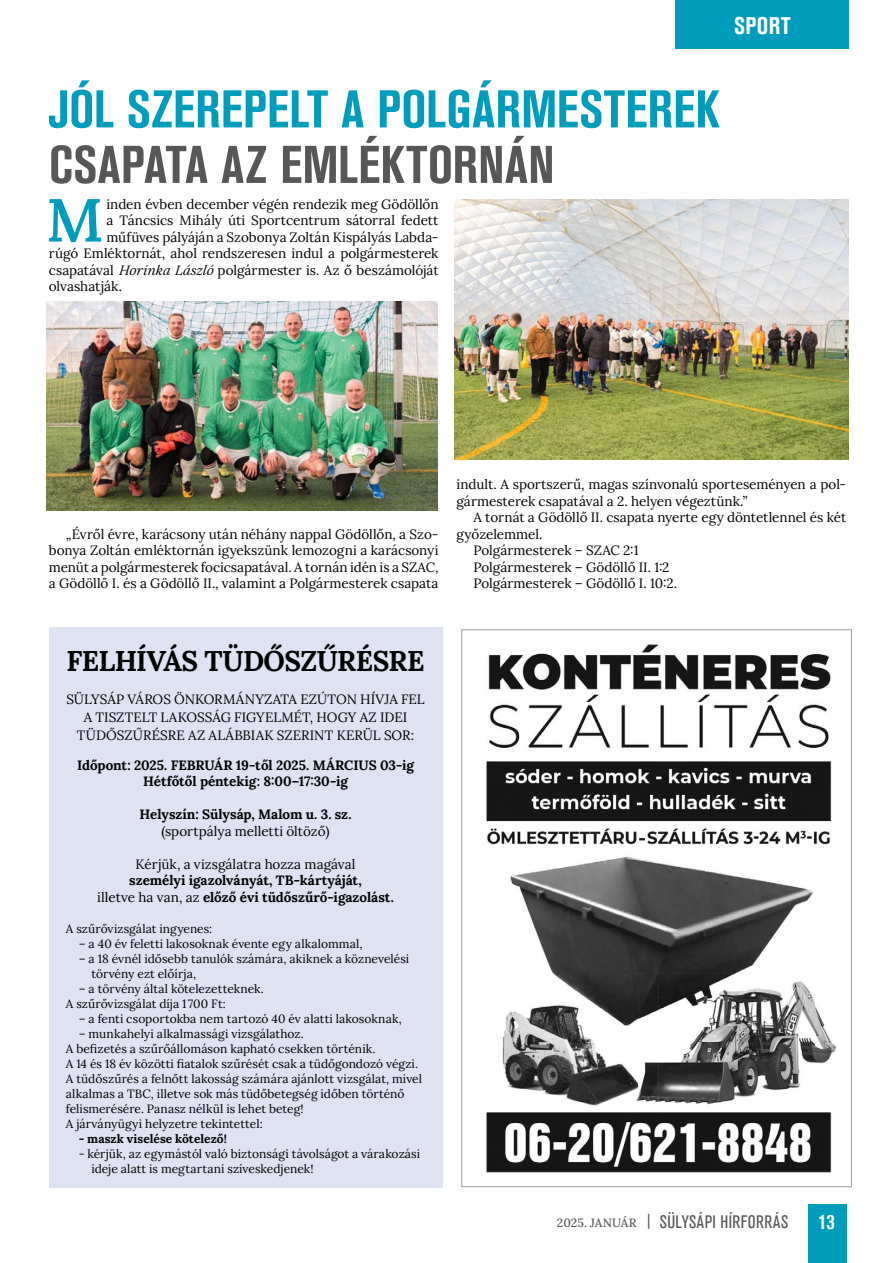
<style>
.page{position:relative;width:893px;height:1263px;background:#fff}
.page>*{position:absolute;margin:0;border:0;box-sizing:border-box;transform-origin:0 0}
.t1{font:600 60.6px "Lora";color:#009cbc}
.t2{font:700 condensed 52.5px "Akzidenz Grotesk BE";letter-spacing:.005em;color:#009cbc}
.t3{font:700 condensed 52.5px "Akzidenz Grotesk BE";letter-spacing:.005em;color:#575756}
.t4{font:700 28.5px "Lora";letter-spacing:-.02em;color:#000}
.t5{font:700 condensed 24px "Akzidenz Grotesk BE";letter-spacing:.02em;color:#fff}
.t6{font:700 condensed 21px "Akzidenz Grotesk BE";color:#fff}
.t7{font:condensed 18px "Akzidenz Grotesk BE";letter-spacing:.02em;color:#575756}
.t8{font:13.5px/16.5px "Lora";letter-spacing:-.005em;color:#000;text-align:justify}
.t9{font:700 13.5px/16.5px "Lora";letter-spacing:-.005em;color:#000;text-align:center}
.t10{font:12px/15px "Lora";letter-spacing:.005em;color:#000}
.t11{font:700 12px "Lora";color:#000}
.s1{font-style:italic}
.s2{font-weight:400}
.s3{font-family:"Lora";font-weight:500;font-stretch:normal;font-size:12px}
</style>
<div class="page">
<div style="left:675px;top:0;width:173px;height:48px;background:#009cbc"></div>
<div style="left:808px;top:1205px;width:38px;height:58px;background:#009cbc"></div>
<img style="left:47px;top:302px;width:391px;height:208px">
<img style="left:454px;top:200px;width:394px;height:259px">
<div style="left:49px;top:627px;width:393px;height:560px;background:#dee2f3"></div>
<img style="left:486px;top:644px;width:351px;height:529px">
<h3 class="t5" style="left:734px;top:12px;width:58px">SPORT</h3>
<h2 class="t2" style="left:49px;top:79px;width:672px">JÓL SZEREPELT A POLGÁRMESTEREK</h2>
<h2 class="t3" style="left:49px;top:135px;width:507px">CSAPATA AZ EMLÉKTORNÁN</h2>
<h1 class="t1" style="left:46px;top:171px;width:59px">M</h1>
<p class="t8" style="left:106px;top:195px;width:334px">inden évben december végén rendezik meg Gödöllőn</p>
<p class="t8" style="left:106px;top:211px;width:334px">a Táncsics Mihály úti Sportcentrum sátorral fedett</p>
<p class="t8" style="left:106px;top:228px;width:334px">műfüves pályáján a Szobonya Zoltán Kispályás Labda-</p>
<p class="t8" style="left:49px;top:244px;width:391px">rúgó Emléktornát, ahol rendszeresen indul a polgármesterek</p>
<p class="t8" style="left:49px;top:261px;width:391px">csapatával <span class="s1">HorinkaLászló</span>polgármester is. Az ő beszámolóját</p>
<p class="t8" style="left:49px;top:277px;width:75px">olvashatják.</p>
<p class="t8" style="left:49px;top:525px;width:391px;text-indent:17px">„Évről évre, karácsony után néhány nappal Gödöllőn, a Szo&shy;bonya Zoltán emléktornán igyekszünk lemozogni a karácsonyi menüt a polgármesterek focicsapatával. A tornán idén is a SZAC, a Gödöllő I. és a Gödöllő II., valamint a Polgármesterek csapata</p>
<p class="t8" style="left:457px;top:475px;width:391px">indult. A sportszerű, magas színvonalú sporteseményen a pol&shy;gármesterek csapatával a 2. helyen végeztünk.”</p>
<p class="t8" style="left:474px;top:508px;width:374px">A tornát a Gödöllő II. csapata nyerte egy döntetlennel és két</p>
<p class="t8" style="left:457px;top:525px;width:87px">győzelemmel.</p>
<p class="t8" style="left:474px;top:541px;width:167px">Polgármesterek – SZAC 2:1</p>
<p class="t8" style="left:474px;top:558px;width:197px">Polgármesterek – Gödöllő II. 1:2</p>
<p class="t8" style="left:474px;top:574px;width:205px">Polgármesterek – Gödöllő I. 10:2.</p>
<h3 class="t4" style="left:67px;top:637px;width:360px">FELHÍVÁS TÜDŐSZŰRÉSRE</h3>
<p class="t8" style="left:66px;top:689px;width:360px;line-height:18px;text-align:center">SÜLYSÁP VÁROS ÖNKORMÁNYZATA EZÚTON HÍVJA FEL<br>A TISZTELT LAKOSSÁG FIGYELMÉT, HOGY AZ IDEI<br>TÜDŐSZŰRÉSRE AZ ALÁBBIAK SZERINT KERÜL SOR:</p>
<p class="t9" style="left:77px;top:755px;width:338px">Időpont: 2025. FEBRUÁR 19-től 2025. MÁRCIUS 03-ig<br>Hétfőtől péntekig: 8:00–17:30-ig</p>
<p class="t9" style="left:140px;top:805px;width:213px">Helyszín: Sülysáp, Malom u. 3. sz.</p>
<p class="t8" style="left:162px;top:822px;width:170px">(sportpálya melletti öltöző)</p>
<p class="t8" style="left:136px;top:855px;width:221px">Kérjük, a vizsgálatra hozza magával</p>
<p class="t9" style="left:97px;top:871px;width:298px">személyi igazolványát, TB-kártyáját,<br><span class="s2">illetve ha van, az</span> előző évi tüdőszűrő-igazolást.</p>
<p class="t10" style="left:66px;top:920px;width:148px">A szűrővizsgálat ingyenes:</p>
<p class="t10" style="left:79px;top:935px;width:285px">– a 40 év feletti lakosoknak évente egy alkalommal,</p>
<p class="t10" style="left:91px;top:950px;width:319px;text-indent:-13px">– a 18 évnél idősebb tanulók számára, akiknek a köznevelési törvény ezt előírja,</p>
<p class="t10" style="left:66px;top:980px;width:199px;text-indent:13px">– a törvény által kötelezetteknek.<br>A szűrővizsgálat díja 1700 Ft:</p>
<p class="t10" style="left:79px;top:1010px;width:325px">– a fenti csoportokba nem tartozó 40 év alatti lakosoknak,</p>
<p class="t10" style="left:66px;top:1025px;width:358px;text-indent:13px">– munkahelyi alkalmassági vizsgálathoz.<br>A befizetés a szűrőállomáson kapható csekken történik.<br>A 14 és 18 év közötti fiatalok szűrését csak a tüdőgondozó végzi.<br>A tüdőszűrés a felnőtt lakosság számára ajánlott vizsgálat, mivel alkalmas a TBC, illetve sok más tüdőbetegség időben történő felismerésére. Panasz nélkül is lehet beteg!<br>A járványügyi helyzetre tekintettel:</p>
<p class="t11" style="left:79px;top:1129px;width:150px">- maszk viselése kötelező!</p>
<p class="t10" style="left:91px;top:1145px;width:330px;text-indent:-13px">- kérjük, az egymástól való biztonsági távolságot a várakozási ideje alatt is megtartani szíveskedjenek!</p>
<h3 class="t7" style="left:557px;top:1212px;width:233px"><span class="s3">2025. JANUÁR</span> <sup>|</sup> SÜLYSÁPI HÍRFORRÁS</h3>
<h3 class="t6" style="left:818px;top:1210px;width:18px">13</h3>
</div>
